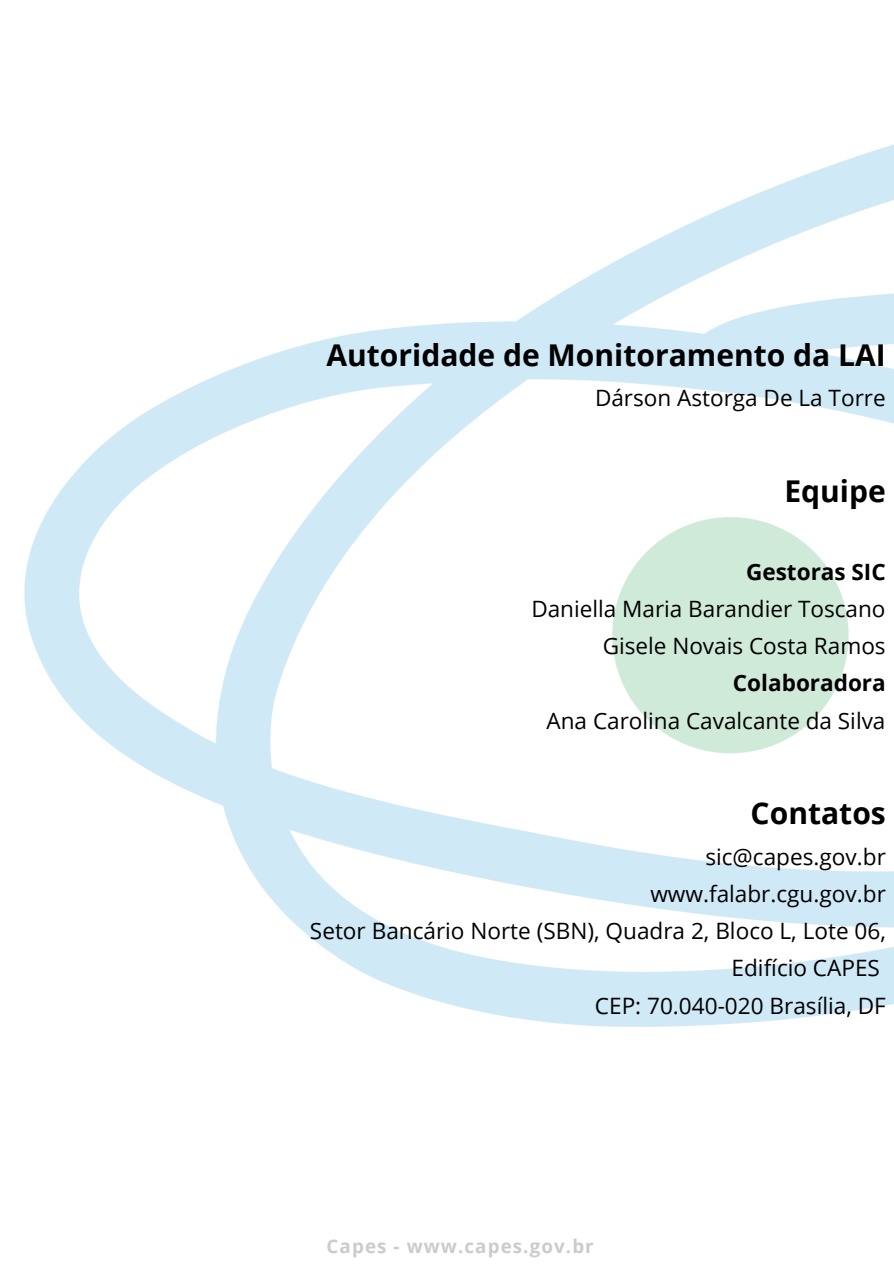
<style>
.page{position:relative;width:894px;height:1264px;background:#fff}
.page>*{position:absolute;margin:0;border:0;box-sizing:border-box;transform-origin:0 0}
.t1{font:700 30px "Open Sans";color:#000}
.t2{font:22.5px/37.2px "Open Sans";color:#000;text-align:right}
.t3{font:700 22.5px "Open Sans";color:#000}
.t4{font:700 18.75px "Open Sans";letter-spacing:.06em;color:#cbcbcb}
</style>
<div class="page">
<img style="left:25px;top:145px;width:868px;height:882px">
<p class="t1" style="left:326px;top:334px;width:560px">Autoridade de Monitoramento da LAI</p>
<p class="t2" style="left:595px;top:379px;width:292px">Dárson Astorga De La Torre</p>
<p class="t1" style="left:784px;top:470px;width:103px">Equipe</p>
<p class="t3" style="left:746px;top:556px;width:141px">Gestoras SIC</p>
<p class="t2" style="left:531px;top:589px;width:355px">Daniella Maria Barandier Toscano</p>
<p class="t2" style="left:602px;top:627px;width:284px">Gisele Novais Costa Ramos</p>
<p class="t3" style="left:732px;top:667px;width:154px">Colaboradora</p>
<p class="t2" style="left:546px;top:701px;width:340px">Ana Carolina Cavalcante da Silva</p>
<p class="t1" style="left:750px;top:792px;width:137px">Contatos</p>
<p class="t2" style="left:705px;top:837px;width:182px">sic@capes.gov.br</p>
<p class="t2" style="left:650px;top:874px;width:237px">www.falabr.cgu.gov.br</p>
<p class="t2" style="left:310px;top:911px;width:577px">Setor Bancário Norte (SBN), Quadra 2, Bloco L, Lote 06,<br>Edifício CAPES</p>
<p class="t2" style="left:594px;top:986px;width:292px">CEP: 70.040-020 Brasília, DF</p>
<p class="t4" style="left:326px;top:1233px;width:268px">Capes - www.capes.gov.br</p>
</div>
